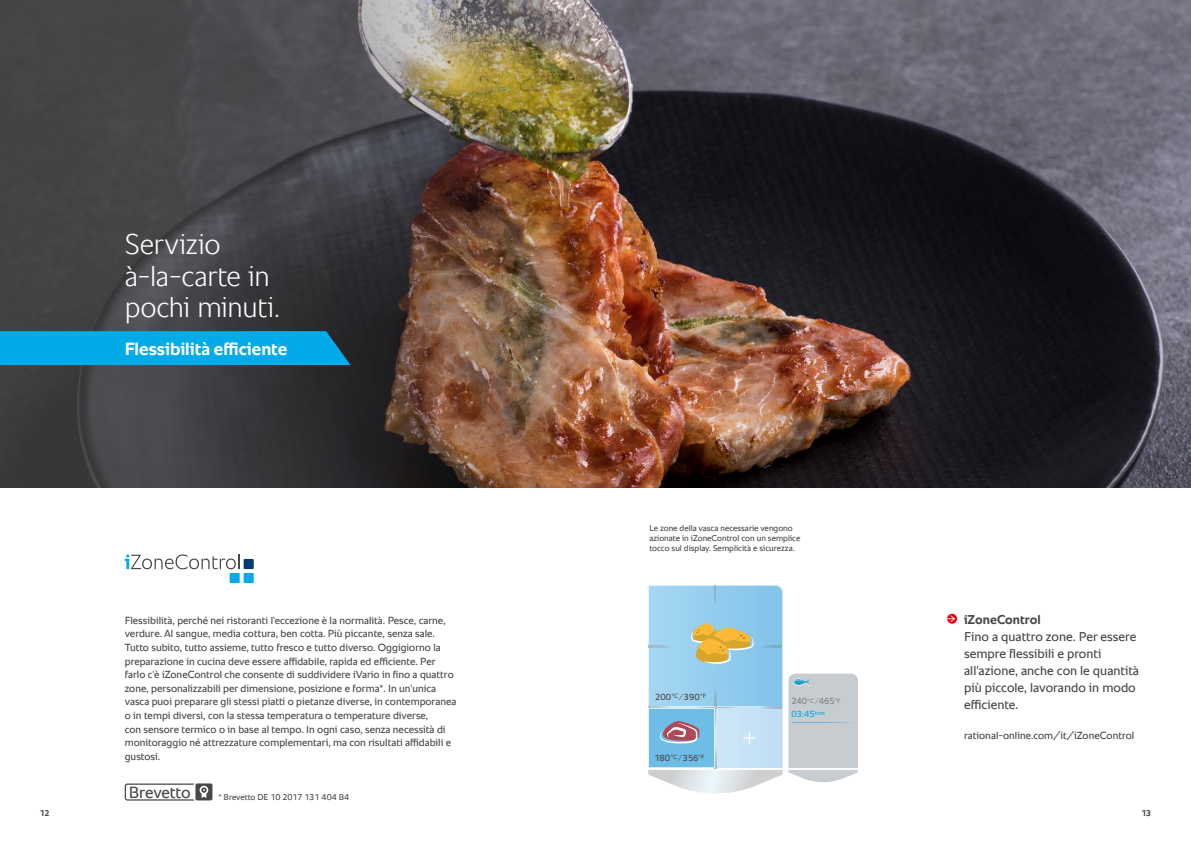
<style>
.page{position:relative;width:1191px;height:842px;background:#fff}
.page>*{position:absolute;margin:0;border:0;box-sizing:border-box;transform-origin:0 0}
.t1{font:300 29px/32px "RATIONAL Sans TT";letter-spacing:-.01em;color:#fff}
.t2{font:700 18px "RATIONAL Sans TT";color:#fff}
.t3{font:16.5px "RATIONAL Sans TT";letter-spacing:-.01em;color:#484847}
.t4{font:13px/17px "RATIONAL Sans TT";color:#484847}
.t5{font:700 13px "RATIONAL Sans TT";color:#484847}
.t6{font:10.5px/13.6px "RATIONAL Sans TT";color:#484847}
.t7{font:9px "RATIONAL Sans TT";letter-spacing:-.015em;color:#484847}
.t8{font:9px "RATIONAL Sans TT";letter-spacing:-.01em;color:#7c8286}
.t9{font:9px "RATIONAL Sans TT";color:#00abe7}
.t10{font:8.5px/10.2px "RATIONAL Sans TT";color:#484847}
.t11{font:700 8.5px "RATIONAL Sans TT";color:#484847}
</style>
<div class="page">
<img style="left:594px;top:0;width:597px;height:488px">
<svg style="left:648px;top:585px;width:134px;height:208px;background:#a9cfe1"></svg>
<svg style="left:788px;top:674px;width:70px;height:108px;background:#c7ced2"></svg>
<img style="left:0;top:0;width:594px;height:488px">
<div style="left:125px;top:783px;width:72px;height:18px;border:1px solid #484847;border-radius:2px"></div>
<div style="left:194px;top:782px;width:19px;height:19px;background:#484847;border-radius:3px"></div>
<svg style="left:200px;top:786px;width:8px;height:12px"></svg>
<div style="left:194px;top:781px;width:20px;height:21px;border:2px solid #fff;border-radius:3px"></div>
<svg style="left:125px;top:554px;width:115px;height:15px"></svg>
<div style="left:244px;top:559px;width:10px;height:10px;background:#033b75"></div>
<div style="left:244px;top:573px;width:10px;height:10px;background:#00abe7"></div>
<div style="left:230px;top:573px;width:10px;height:10px;background:#00abe7"></div>
<svg style="left:947px;top:614px;width:10px;height:10px"></svg>
<div style="left:0;top:331px;width:351px;height:34px;background:#00abe7"></div>
<h1 class="t1" style="left:125px;top:228px;width:157px">Servizio à-la-carte in pochi minuti.</h1>
<h2 class="t2" style="left:125px;top:336px;width:164px">Flessibilità efficiente</h2>
<p class="t6" style="left:125px;top:613px;width:333px">Flessibilità, perché nei ristoranti l'eccezione è la normalità. Pesce, carne, verdure. Al sangue, media cottura, ben cotta. Più piccante, senza sale.<br>Tutto subito, tutto assieme, tutto fresco e tutto diverso. Oggigiorno la preparazione in cucina deve essere affidabile, rapida ed efficiente. Per farlo c'è iZoneControl che consente di suddividere iVario in fino a quattro zone, personalizzabili per dimensione, posizione e forma*. In un'unica vasca puoi preparare gli stessi piatti o pietanze diverse, in contemporanea o in tempi diversi, con la stessa temperatura o temperature diverse,<br>con sensore termico o in base al tempo. In ogni caso, senza necessità di monitoraggio né attrezzature complementari, ma con risultati affidabili e gustosi.</p>
<h3 class="t3" style="left:129px;top:780px;width:63px">Brevetto</h3>
<p class="t10" style="left:218px;top:792px;width:132px">* Brevetto DE 10 2017 131 404 B4</p>
<p class="t10" style="left:649px;top:523px;width:152px">Le zone della vasca necessarie vengono azionate in iZoneControl con un semplice tocco sul display. Semplicità e sicurezza.</p>
<p class="t7" style="left:655px;top:690px;width:52px">200<sup>°C</sup> ⁄390<sup>°F</sup></p>
<p class="t7" style="left:654px;top:751px;width:51px">180<sup>°C</sup> ⁄356<sup>°F</sup></p>
<p class="t8" style="left:791px;top:695px;width:51px">240<sup>°C</sup> ⁄465<sup>°F</sup></p>
<p class="t9" style="left:791px;top:707px;width:35px">03:45<sup>h:m</sup></p>
<p class="t5" style="left:964px;top:610px;width:78px">iZoneControl</p>
<p class="t4" style="left:964px;top:628px;width:176px">Fino a quattro zone. Per essere sempre flessibili e pronti all'azione, anche con le quantità più piccole, lavorando in modo efficiente.</p>
<p class="t6" style="left:964px;top:729px;width:172px">rational-online.com/it/iZoneControl</p>
<p class="t11" style="left:40px;top:807px;width:11px">12</p>
<p class="t11" style="left:1141px;top:807px;width:11px">13</p>
</div>
